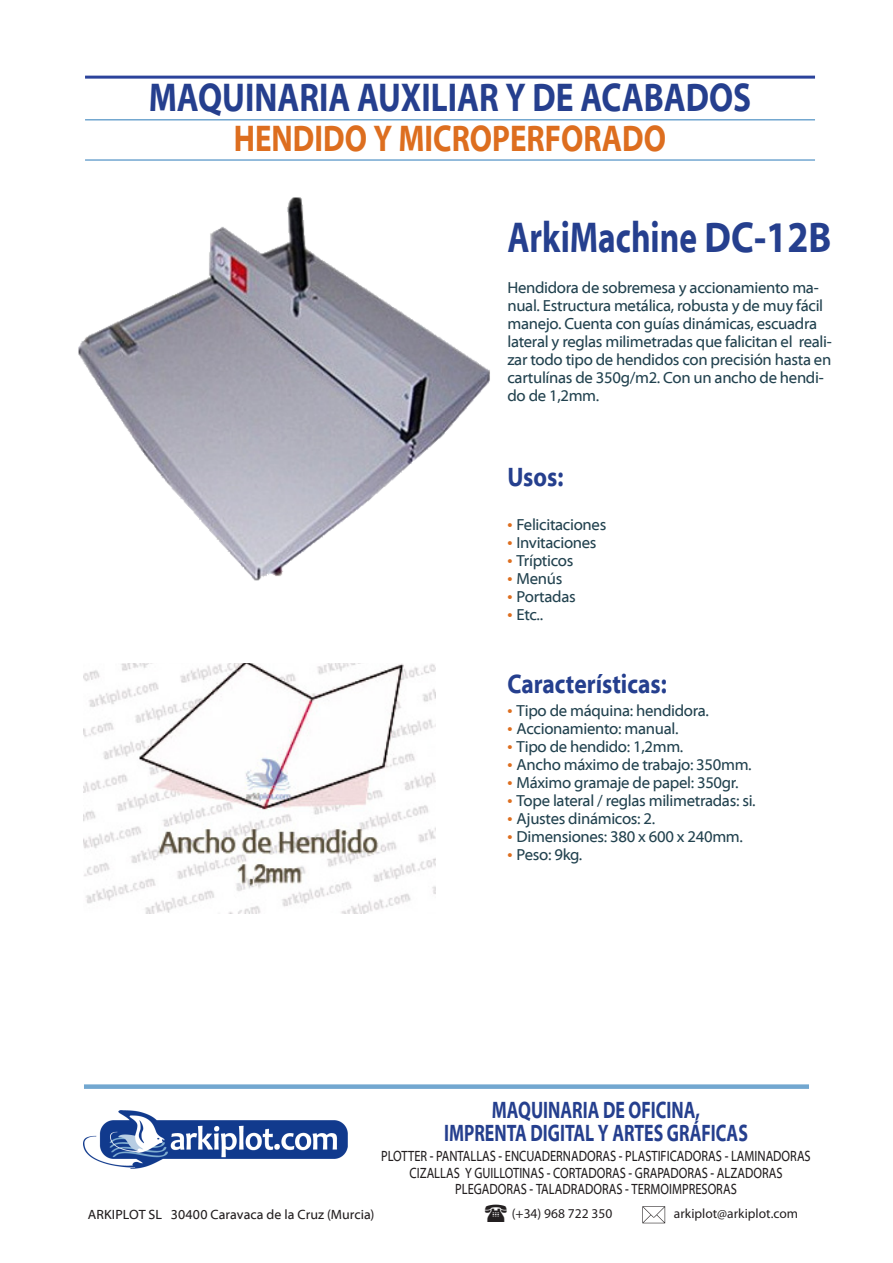
<style>
.page{position:relative;width:893px;height:1263px;background:#fff}
.page>*{position:absolute;margin:0;border:0;box-sizing:border-box;transform-origin:0 0}
.tituloproducto{font:700 43.5px "Myriad Web Pro";color:#253f8e;scale:.75 1}
.tituloSección{font:700 40.5px "Myriad Web Pro";color:#253f8e;scale:.8 1}
.subtituloSección_-_C{font:700 37.5px "Myriad Web Pro";color:#dd6e1f;scale:.8 1}
.subtituloproducto{font:700 27px "Myriad Web Pro";color:#253f8e;scale:.85 1}
.t1{font:700 24px/22.5px "Myriad Web Pro";color:#253f8e;text-align:center;scale:.72 1}
.Párrafo{font:16.2px/18px "Myriad Web Pro";letter-spacing:-.02em;color:#22424f}
.t2{font:15px/16.5px "Myriad Web Pro";color:#231f20;text-align:center;scale:.8 1}
.t3{font:13.5px "Myriad Web Pro";letter-spacing:.005em;color:#231f20}
.t4{font:13.5px "Myriad Pro";color:#231f20}
.s1{font-weight:700;font-size:14.7px;color:#dd6e1f}
</style>
<div class="page">
<img style="left:84px;top:1110px;width:264px;height:58px">
<div style="left:84px;top:1084px;width:725px;height:5px;background:#72a7d0"></div>
<svg style="left:642px;top:1206px;width:23px;height:17px"></svg>
<hr style="left:85px;top:76px;width:730px;height:3px;background:#2b439b">
<hr style="left:85px;top:119px;width:730px;height:2px;background:#72a7d0">
<hr style="left:85px;top:159px;width:730px;height:2px;background:#72a7d0">
<img style="left:78px;top:197px;width:412px;height:384px">
<img style="left:84px;top:663px;width:352px;height:250px">
<p class="tituloSección" style="left:149px;top:75px;width:755px">MAQUINARIA AUXILIAR Y DE ACABADOS</p>
<p class="subtituloSección_-_C" style="left:234px;top:118px;width:542px">HENDIDO Y MICROPERFORADO</p>
<p class="tituloproducto" style="left:507px;top:214px;width:433px">ArkiMachine DC-12B</p>
<p class="Párrafo" style="left:507px;top:279px;width:326px">Hendidora de sobremesa y accionamiento ma&shy;nual. Estructura metálica, robusta y de muy fácil manejo. Cuenta con guías dinámicas, escuadra lateral y reglas milimetradas que falicitan el reali&shy;zar todo tipo de hendidos con precisión hasta en cartulínas de 350g/m2. Con un ancho de hendi&shy;do de 1,2mm.</p>
<p class="subtituloproducto" style="left:507px;top:462px;width:67px">Usos:</p>
<p class="Párrafo" style="left:507px;top:516px;width:100px"><span class="s1">•</span> Felicitaciones</p>
<p class="Párrafo" style="left:507px;top:534px;width:91px"><span class="s1">•</span> Invitaciones</p>
<p class="Párrafo" style="left:507px;top:552px;width:67px"><span class="s1">•</span> Trípticos</p>
<p class="Párrafo" style="left:507px;top:570px;width:56px"><span class="s1">•</span> Menús</p>
<p class="Párrafo" style="left:507px;top:588px;width:70px"><span class="s1">•</span> Portadas</p>
<p class="Párrafo" style="left:507px;top:606px;width:37px"><span class="s1">•</span> Etc..</p>
<p class="subtituloproducto" style="left:507px;top:670px;width:189px">Características:</p>
<p class="Párrafo" style="left:507px;top:702px;width:203px"><span class="s1">•</span> Tipo de máquina: hendidora.</p>
<p class="Párrafo" style="left:507px;top:720px;width:173px"><span class="s1">•</span> Accionamiento: manual.</p>
<p class="Párrafo" style="left:507px;top:738px;width:177px"><span class="s1">•</span> Tipo de hendido: 1,2mm.</p>
<p class="Párrafo" style="left:507px;top:756px;width:246px"><span class="s1">•</span> Ancho máximo de trabajo: 350mm.</p>
<p class="Párrafo" style="left:507px;top:774px;width:233px"><span class="s1">•</span> Máximo gramaje de papel: 350gr.</p>
<p class="Párrafo" style="left:507px;top:792px;width:250px"><span class="s1">•</span> Tope lateral / reglas milimetradas: si.</p>
<p class="Párrafo" style="left:507px;top:810px;width:149px"><span class="s1">•</span> Ajustes dinámicos: 2.</p>
<p class="Párrafo" style="left:507px;top:828px;width:237px"><span class="s1">•</span> Dimensiones: 380 x 600 x 240mm.</p>
<p class="Párrafo" style="left:507px;top:846px;width:76px"><span class="s1">•</span> Peso: 9kg.</p>
<h3 class="t1" style="left:444px;top:1099px;width:424px">MAQUINARIA DE OFICINA,<br>IMPRENTA DIGITAL Y ARTES GRÁFICAS</h3>
<p class="t2" style="left:381px;top:1148px;width:538px">PLOTTER - PANTALLAS - ENCUADERNADORAS - PLASTIFICADORAS - LAMINADORAS<br>CIZALLAS Y GUILLOTINAS - CORTADORAS - GRAPADORAS - ALZADORAS<br>PLEGADORAS - TALADRADORAS - TERMOIMPRESORAS</p>
<p class="t3" style="left:88px;top:1207px;width:288px">ARKIPLOT SL 30400 Caravaca de la Cruz (Murcia)</p>
<p class="t4" style="left:512px;top:1205px;width:102px">(+34) 968 722 350</p>
<p class="t4" style="left:674px;top:1205px;width:126px">arkiplot@arkiplot.com</p>
</div>
